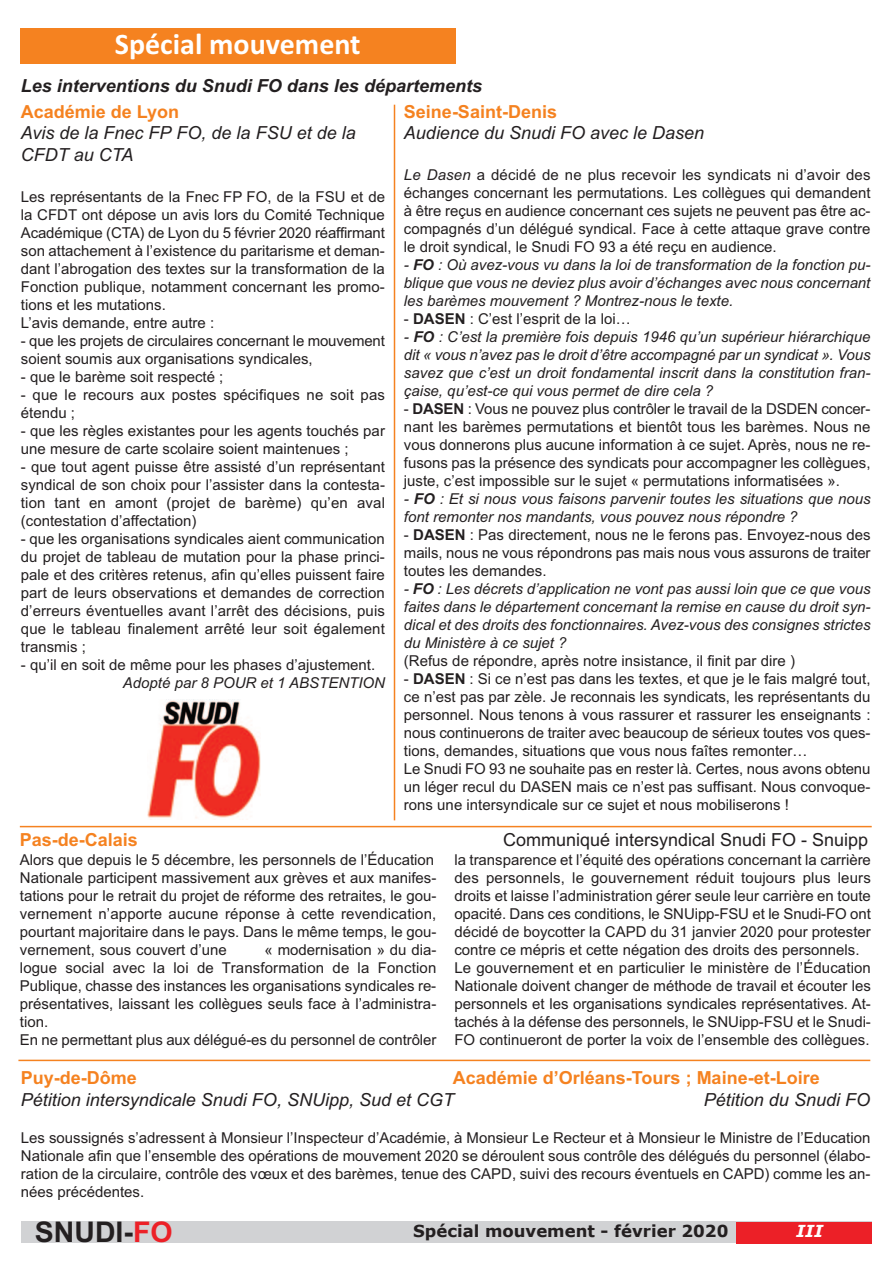
<style>
.page{position:relative;width:893px;height:1263px;background:#fff}
.page>*{position:absolute;margin:0;border:0;box-sizing:border-box;transform-origin:0 0}
.t1{font:700 30px "Calibri";color:#fff}
.t2{font:700 28.5px "Arial";color:#231f20}
.t3{font:italic 18px/21.6px "Arial";color:#231f20}
.t4{font:700 18px "Arial";color:#f58220}
.t5{font:italic 700 18px "Arial";color:#231f20}
.t6{font:18px "Arial";color:#231f20}
.t7{font:700 16.5px "Verdana";color:#231f20}
.t8{font:italic 700 16.5px "Verdana";color:#fff}
.t9{font:15px/18px "Arial";color:#231f20}
.t10{font:italic 15px/18px "Arial";color:#231f20;text-align:justify}
.s1{font-style:italic}
.s2{font-weight:700}
.s3{color:#ec2027}
</style>
<div class="page">
<div style="left:21px;top:1221px;width:851px;height:21px;background:#d1d2d4"></div>
<div style="left:736px;top:1222px;width:136px;height:22px;background:#ec2027"></div>
<div style="left:20px;top:29px;width:436px;height:35px;background:#f58220"></div>
<hr style="left:20px;top:826px;width:852px;height:1px;background:#f58220">
<hr style="left:18px;top:1060px;width:852px;height:1px;background:#f58220">
<hr style="left:394px;top:105px;width:1px;height:715px;background:#f58220">
<img style="left:148px;top:699px;width:112px;height:119px">
<h1 class="t1" style="left:115px;top:26px;width:247px">Spécial mouvement</h1>
<p class="t5" style="left:21px;top:79px;width:463px">Les interventions du Snudi FO dans les départements</p>
<p class="t4" style="left:21px;top:105px;width:160px">Académie de Lyon</p>
<p class="t3" style="left:21px;top:124px;width:336px">Avis de la Fnec FP FO, de la FSU et de la<br>CFDT au CTA</p>
<p class="t9" style="left:21px;top:189px;width:366px">Les représentants de la Fnec FP FO, de la FSU et de la CFDT ont dépose un avis lors du Comité Technique Académique (CTA) de Lyon du 5 février 2020 réaffirmant son attachement à l’existence du paritarisme et deman&shy;dant l’abrogation des textes sur la transformation de la Fonction publique, notamment concernant les promo&shy;tions et les mutations.<br>L’avis demande, entre autre :</p>
<p class="t9" style="left:21px;top:333px;width:366px">- que les projets de circulaires concernant le mouvement soient soumis aux organisations syndicales,</p>
<p class="t9" style="left:21px;top:369px;width:204px">- que le barème soit respecté ;</p>
<p class="t9" style="left:21px;top:387px;width:366px">- que le recours aux postes spécifiques ne soit pas étendu ;</p>
<p class="t9" style="left:21px;top:423px;width:366px">- que les règles existantes pour les agents touchés par une mesure de carte scolaire soient maintenues ;</p>
<p class="t9" style="left:21px;top:459px;width:366px;text-align:justify">- que tout agent puisse être assisté d’un représentant syndical de son choix pour l’assister dans la contesta&shy;tion tant en amont (projet de barème) qu’en aval (contestation d’affectation)</p>
<p class="t9" style="left:21px;top:531px;width:366px;text-align:justify">- que les organisations syndicales aient communication du projet de tableau de mutation pour la phase princi&shy;pale et des critères retenus, afin qu’elles puissent faire part de leurs observations et demandes de correction d’erreurs éventuelles avant l’arrêt des décisions, puis que le tableau finalement arrêté leur soit également transmis ;</p>
<p class="t9" style="left:21px;top:657px;width:356px">- qu’il en soit de même pour les phases d’ajustement.</p>
<p class="t10" style="left:123px;top:675px;width:264px">Adopté par 8 POUR et 1 ABSTENTION</p>
<p class="t4" style="left:404px;top:105px;width:155px">Seine-Saint-Denis</p>
<p class="t3" style="left:404px;top:124px;width:302px">Audience du Snudi FO avec le Dasen</p>
<p class="t9" style="left:404px;top:168px;width:468px;text-align:justify"><span class="s1">Le Dasen</span> a décidé de ne plus recevoir les syndicats ni d’avoir des échanges concernant les permutations. Les collègues qui demandent à être reçus en audience concernant ces sujets ne peuvent pas être ac&shy;compagnés d’un délégué syndical. Face à cette attaque grave contre le droit syndical, le Snudi FO 93 a été reçu en audience.</p>
<p class="t10" style="left:404px;top:258px;width:468px">- <span class="s2">FO</span> : Où avez-vous vu dans la loi de transformation de la fonction pu&shy;blique que vous ne deviez plus avoir d’échanges avec nous concernant les barèmes mouvement ? Montrez-nous le texte.</p>
<p class="t9" style="left:404px;top:312px;width:228px">- <span class="s2">DASEN</span> : C’est l’esprit de la loi…</p>
<p class="t10" style="left:404px;top:330px;width:468px">- <span class="s2">FO</span> : C’est la première fois depuis 1946 qu’un supérieur hiérarchique dit « vous n’avez pas le droit d’être accompagné par un syndicat ». Vous savez que c’est un droit fondamental inscrit dans la constitution fran&shy;çaise, qu’est-ce qui vous permet de dire cela ?</p>
<p class="t9" style="left:404px;top:402px;width:468px;text-align:justify">- <span class="s2">DASEN</span> : Vous ne pouvez plus contrôler le travail de la DSDEN concer&shy;nant les barèmes permutations et bientôt tous les barèmes. Nous ne vous donnerons plus aucune information à ce sujet. Après, nous ne re&shy;fusons pas la présence des syndicats pour accompagner les collègues, juste, c’est impossible sur le sujet « permutations informatisées ».</p>
<p class="t10" style="left:404px;top:492px;width:468px">- <span class="s2">FO</span> : Et si nous vous faisons parvenir toutes les situations que nous font remonter nos mandants, vous pouvez nous répondre ?</p>
<p class="t9" style="left:404px;top:528px;width:468px;text-align:justify">- <span class="s2">DASEN</span> : Pas directement, nous ne le ferons pas. Envoyez-nous des mails, nous ne vous répondrons pas mais nous vous assurons de traiter toutes les demandes.</p>
<p class="t10" style="left:404px;top:582px;width:468px">- <span class="s2">FO</span> : Les décrets d’application ne vont pas aussi loin que ce que vous faites dans le département concernant la remise en cause du droit syn&shy;dical et des droits des fonctionnaires. Avez-vous des consignes strictes du Ministère à ce sujet ?</p>
<p class="t9" style="left:404px;top:654px;width:392px">(Refus de répondre, après notre insistance, il finit par dire )</p>
<p class="t9" style="left:404px;top:672px;width:468px">- <span class="s2">DASEN</span> : Si ce n’est pas dans les textes, et que je le fais malgré tout, ce n’est pas par zèle. Je reconnais les syndicats, les représentants du personnel. Nous tenons à vous rassurer et rassurer les enseignants : nous continuerons de traiter avec beaucoup de sérieux toutes vos ques&shy;tions, demandes, situations que vous nous faîtes remonter…<br>Le Snudi FO 93 ne souhaite pas en rester là. Certes, nous avons obtenu un léger recul du DASEN mais ce n’est pas suffisant. Nous convoque&shy;rons une intersyndicale sur ce sujet et nous mobiliserons !</p>
<p class="t9" style="left:20px;top:852px;width:418px">Alors que depuis le 5 décembre, les personnels de l’Éducation Nationale participent massivement aux grèves et aux manifes&shy;tations pour le retrait du projet de réforme des retraites, le gou&shy;vernement n’apporte aucune réponse à cette revendication, pourtant majoritaire dans le pays. Dans le même temps, le gou&shy;vernement, sous couvert d’une</p>
<p class="t4" style="left:20px;top:833px;width:120px">Pas-de-Calais</p>
<p class="t6" style="left:503px;top:833px;width:367px">Communiqué intersyndical Snudi FO - Snuipp</p>
<p class="t9" style="left:454px;top:852px;width:418px">la transparence et l’équité des opérations concernant la carrière des personnels, le gouvernement réduit toujours plus leurs droits et laisse l’administration gérer seule leur carrière en toute opacité. Dans ces conditions, le SNUipp-FSU et le Snudi-FO ont décidé de boycotter la CAPD du 31 janvier 2020 pour protester contre ce mépris et cette négation des droits des personnels.<br>Le gouvernement et en particulier le ministère de l’Éducation Nationale doivent changer de méthode de travail et écouter les personnels et les organisations syndicales représentatives. At&shy;tachés à la défense des personnels, le SNUipp-FSU et le Snudi-FO continueront de porter la voix de l’ensemble des collègues.</p>
<p class="t9" style="left:20px;top:942px;width:418px;text-indent:245px">« modernisation » du dia&shy;logue social avec la loi de Transformation de la Fonction Publique, chasse des instances les organisations syndicales re&shy;présentatives, laissant les collègues seuls face à l’administra&shy;tion.<br>En ne permettant plus aux délégué-es du personnel de contrôler</p>
<p class="t4" style="left:21px;top:1071px;width:118px">Puy-de-Dôme</p>
<p class="t4" style="left:453px;top:1071px;width:368px">Académie d’Orléans-Tours ; Maine-et-Loire</p>
<p class="t3" style="left:21px;top:1090px;width:435px">Pétition intersyndicale Snudi FO, SNUipp, Sud et CGT</p>
<p class="t3" style="left:704px;top:1090px;width:168px">Pétition du Snudi FO</p>
<p class="t9" style="left:21px;top:1130px;width:851px;text-align:justify">Les soussignés s’adressent à Monsieur l’Inspecteur d’Académie, à Monsieur Le Recteur et à Monsieur le Ministre de l’Education Nationale afin que l’ensemble des opérations de mouvement 2020 se déroulent sous contrôle des délégués du personnel (élabo&shy;ration de la circulaire, contrôle des vœux et des barèmes, tenue des CAPD, suivi des recours éventuels en CAPD) comme les an&shy;nées précédentes.</p>
<h2 class="t2" style="left:35px;top:1221px;width:139px">SNUDI-<span class="s3">FO</span></h2>
<p class="t7" style="left:413px;top:1220px;width:317px">Spécial mouvement - février 2020</p>
<p class="t8" style="left:796px;top:1220px;width:29px">III</p>
</div>
